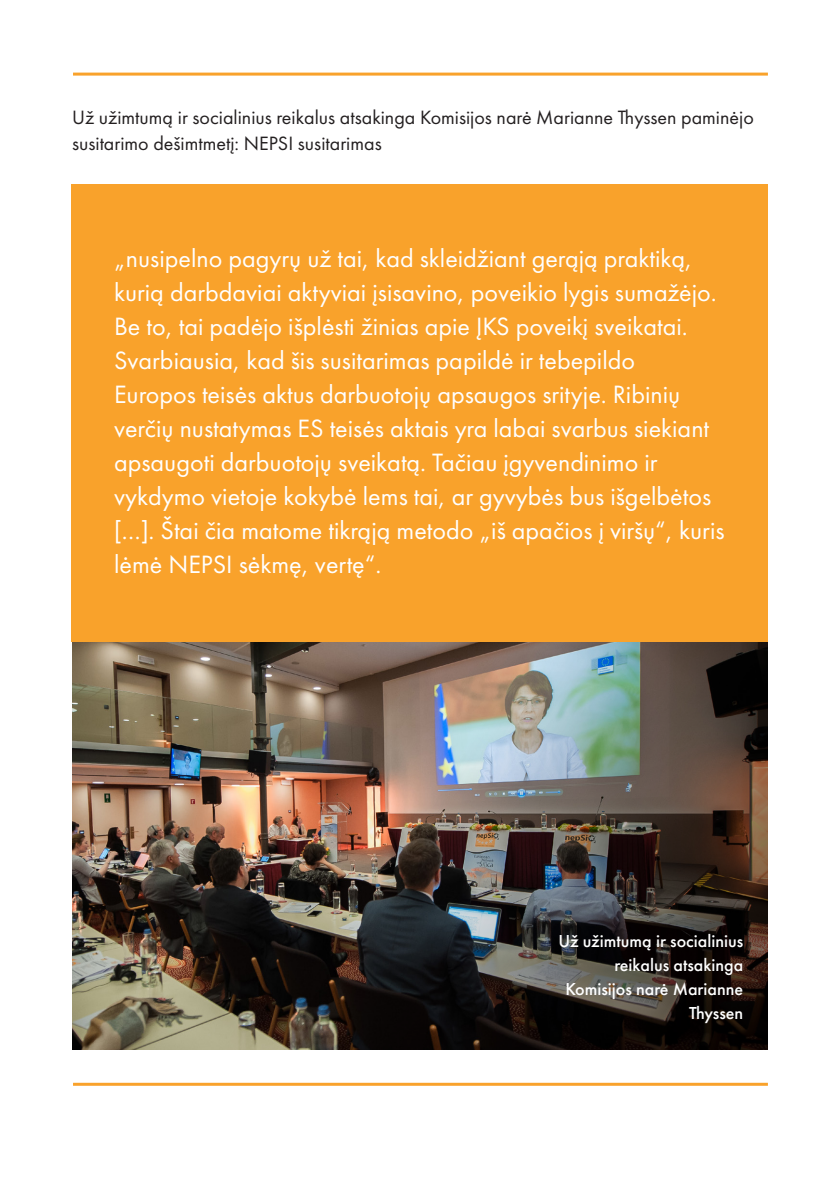
<style>
.page{position:relative;width:840px;height:1191px;background:#fff}
.page>*{position:absolute;margin:0;border:0;box-sizing:border-box;transform-origin:0 0}
.t1{font:26px/34px "Futura PT Book";color:#fff}
.Body_copy{font:20px/26px "Futura PT Book";color:#231f20}
.t2{font:500 18px/24px "Futura PT";color:#fff;text-align:right}
</style>
<div class="page">
<hr style="left:73px;top:73px;width:694px;height:3px;background:#f9a22b">
<hr style="left:73px;top:1082px;width:694px;height:3px;background:#f9a22b">
<img style="left:72px;top:641px;width:695px;height:409px">
<div style="left:71px;top:184px;width:696px;height:457px;background:#f9a22b"></div>
<p class="Body_copy" style="left:72px;top:104px;width:682px">Už užimtumą ir socialinius reikalus atsakinga Komisijos narė Marianne Thyssen paminėjo susitarimo dešimtmetį: NEPSI susitarimas</p>
<p class="t1" style="left:114px;top:241px;width:611px">„nusipelno pagyrų už tai, kad skleidžiant gerąją praktiką, kurią darbdaviai aktyviai įsisavino, poveikio lygis sumažėjo.<br>Be to, tai padėjo išplėsti žinias apie ĮKS poveikį sveikatai.<br>Svarbiausia, kad šis susitarimas papildė ir tebepildo<br>Europos teisės aktus darbuotojų apsaugos srityje. Ribinių verčių nustatymas ES teisės aktais yra labai svarbus siekiant apsaugoti darbuotojų sveikatą. Tačiau įgyvendinimo ir vykdymo vietoje kokybė lems tai, ar gyvybės bus išgelbėtos […]. Štai čia matome tikrąją metodo „iš apačios į viršų“, kuris lėmė NEPSI sėkmę, vertę“.</p>
<p class="t2" style="left:558px;top:928px;width:186px">Už užimtumą ir socialinius reikalus atsakinga<br>Komisijos narė Marianne<br>Thyssen</p>
</div>
